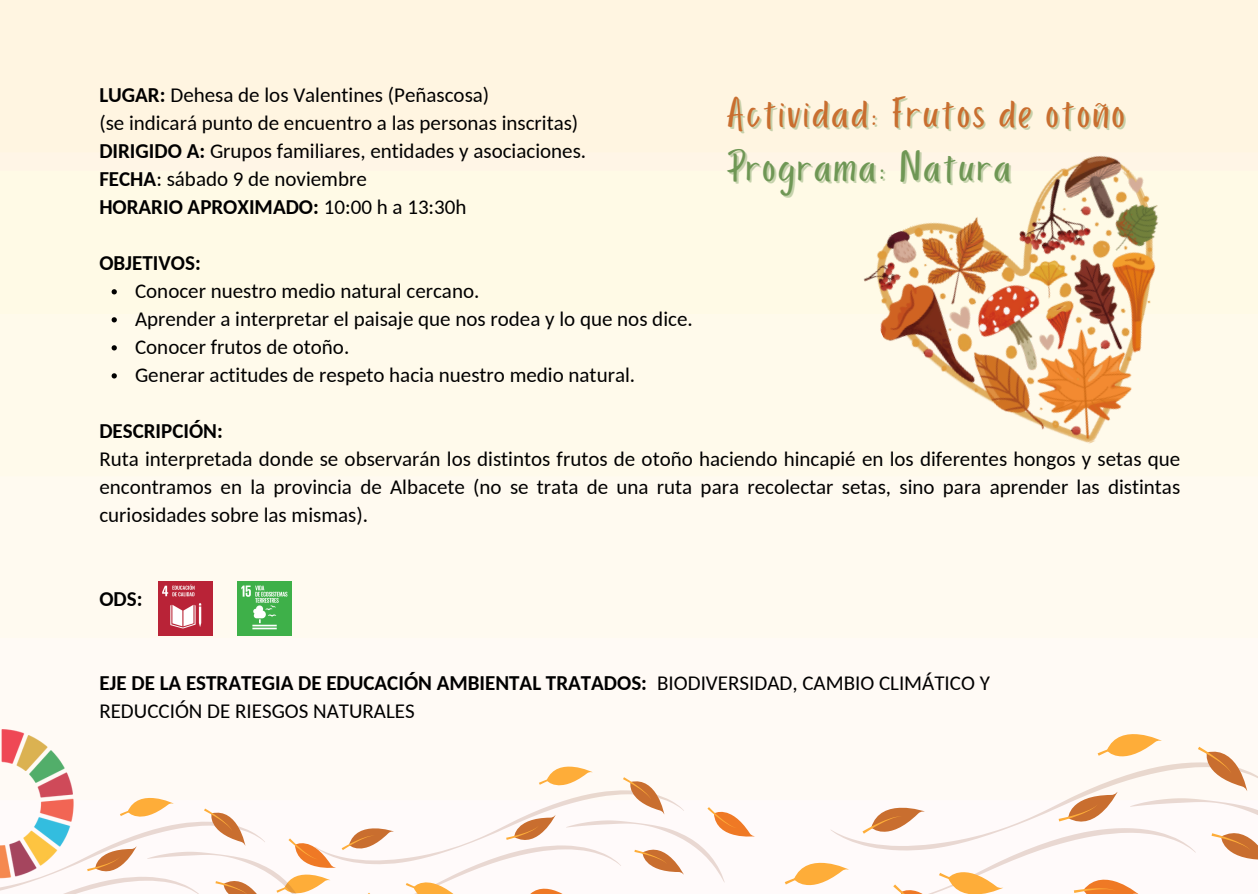
<style>
.page{position:relative;width:1258px;height:894px;background:#fff}
.page>*{position:absolute;margin:0;border:0;box-sizing:border-box;transform-origin:0 0}
.t1{font:45px "Porcelain";letter-spacing:.06em;color:#c96e2f}
.t2{font:45px "Porcelain";letter-spacing:.06em;color:#6f9755}
.t3{font:21px/27.9px "Carlito";color:#000;text-align:justify}
.t4{font:700 21px "Carlito";color:#000}
.s1{font-weight:700}
.s2{font-weight:400}
</style>
<div class="page">
<img style="left:0;top:0;width:1258px;height:638px">
<svg style="left:0;top:734px;width:1258px;height:159px"></svg>
<svg style="left:112px;top:289px;width:5px;height:5px"></svg>
<svg style="left:112px;top:317px;width:5px;height:5px"></svg>
<svg style="left:112px;top:345px;width:5px;height:5px"></svg>
<svg style="left:112px;top:373px;width:5px;height:5px"></svg>
<img style="left:238px;top:581px;width:54px;height:54px">
<img style="left:158px;top:581px;width:54px;height:54px">
<img style="left:847px;top:133px;width:386px;height:369px">
<img style="left:0;top:729px;width:74px;height:148px">
<p class="t3" style="left:99px;top:83px;width:391px"><span class="s1">LUGAR:</span> Dehesa de los Valentines (Peñascosa)</p>
<p class="t3" style="left:99px;top:111px;width:480px">(se indicará punto de encuentro a las personas inscritas)</p>
<p class="t3" style="left:99px;top:139px;width:488px"><span class="s1">DIRIGIDO A:</span> Grupos familiares, entidades y asociaciones.</p>
<p class="t3" style="left:99px;top:167px;width:269px"><span class="s1">FECHA</span>: sábado 9 de noviembre</p>
<p class="t4" style="left:99px;top:198px;width:369px">HORARIO APROXIMADO: <span class="s2">10:00 h a 13:30h</span></p>
<h1 class="t1" style="left:726px;top:89px;width:400px">Actividad: Frutos de otoño</h1>
<p class="t2" style="left:726px;top:143px;width:285px">Programa: Natura</p>
<h2 class="t4" style="left:99px;top:254px;width:103px">OBJETIVOS:</h2>
<p class="t3" style="left:135px;top:279px;width:346px">Conocer nuestro medio natural cercano.</p>
<p class="t3" style="left:135px;top:307px;width:559px">Aprender a interpretar el paisaje que nos rodea y lo que nos dice.</p>
<p class="t3" style="left:135px;top:335px;width:216px">Conocer frutos de otoño.</p>
<p class="t3" style="left:135px;top:363px;width:502px">Generar actitudes de respeto hacia nuestro medio natural.</p>
<p class="t4" style="left:99px;top:422px;width:125px">DESCRIPCIÓN:</p>
<p class="t3" style="left:99px;top:447px;width:1082px">Ruta interpretada donde se observarán los distintos frutos de otoño haciendo hincapié en los diferentes hongos y setas que encontramos en la provincia de Albacete (no se trata de una ruta para recolectar setas, sino para aprender las distintas curiosidades sobre las mismas).</p>
<h2 class="t4" style="left:99px;top:590px;width:45px">ODS:</h2>
<h3 class="t3" style="left:99px;top:671px;width:892px"><span class="s1">EJE DE LA ESTRATEGIA DE EDUCACIÓN AMBIENTAL TRATADOS:</span> BIODIVERSIDAD, CAMBIO CLIMÁTICO Y<br>REDUCCIÓN DE RIESGOS NATURALES</h3>
</div>
